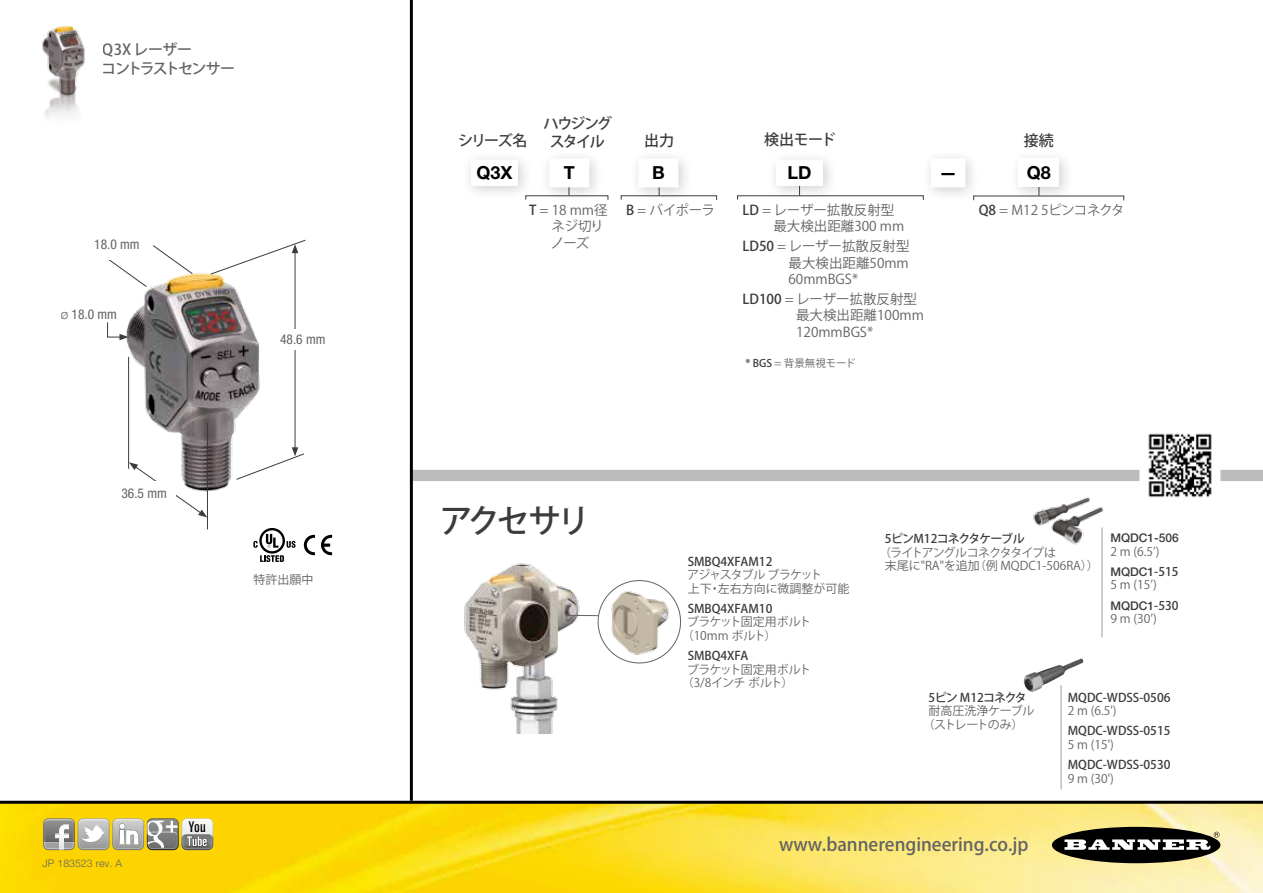
<style>
.page{position:relative;width:1263px;height:893px;background:#fff}
.page>*{position:absolute;margin:0;border:0;box-sizing:border-box;transform-origin:0 0}
.t1{font:500 33px "Koz Go Pro";letter-spacing:-.12em;color:#3c3c3b}
.t2{font:500 18px "Koz Go Pro";color:#646363}
.t3{font:700 18px "Helvetica Neue LT Pro";color:#000}
.t4{font:500 15px/19.5px "Koz Go Pro";letter-spacing:-.08em;color:#646363}
.t5{font:500 15px "Koz Go Pro";letter-spacing:-.1em;color:#3c3c3b}
.t6{font:500 15px/18px "Koz Go Pro";letter-spacing:-.12em;color:#3c3c3b;text-align:center}
.t7{font:13.5px/16.5px "Koz Go Pro";color:#646363}
.t8{font:condensed 13.5px "Helvetica Neue LT Pro";color:#646363}
.t9{font:13.5px/16.5px "Koz Go Pro";letter-spacing:-.02em;color:#646363}
.t10{font:13.5px "Koz Go Pro";letter-spacing:-.045em;color:#646363}
.t11{font:12px/13.5px "Koz Go Pro";letter-spacing:-.005em;color:#646363}
.t12{font:500 12px "Koz Go Pro";color:#3c3c3b}
.t13{font:500 12px "Helvetica Neue LT Pro";color:#3c3c3b}
.t14{font:12px/13.5px "Koz Go Pro";letter-spacing:-.05em;color:#646363}
.t15{font:500 12px "Koz Go Pro";letter-spacing:-.06em;color:#3c3c3b}
.t16{font:500 12px "Koz Go Pro";letter-spacing:-.065em;color:#3c3c3b}
.t17{font:300 10.5px "Helvetica Neue LT Pro";color:#646363}
.t18{font:10.5px "Koz Go Pro";letter-spacing:-.005em;color:#646363}
.s1{font-weight:300;font-stretch:normal}
.s2{font-weight:500;color:#3c3c3b}
.s3{font-family:"Koz Go Pro"}
</style>
<div class="page">
<img style="left:0;top:804px;width:1263px;height:89px">
<hr style="left:0;top:801px;width:1263px;height:3px;background:#000">
<svg style="left:43px;top:818px;width:170px;height:32px"></svg>
<div style="left:1052px;top:827px;width:168px;height:36px;background:#000;border-radius:50%"></div>
<svg style="left:1064px;top:832px;width:155px;height:18px"></svg>
<div style="left:413px;top:470px;width:850px;height:11px;background:#bcbcbc"></div>
<hr style="left:410px;top:0;width:3px;height:801px;background:#000">
<img style="left:42px;top:26px;width:43px;height:91px">
<img style="left:119px;top:273px;width:141px;height:219px">
<hr style="left:295px;top:251px;width:1px;height:199px;background:#3c3c3b">
<svg style="left:210px;top:240px;width:96px;height:35px"></svg>
<svg style="left:129px;top:462px;width:78px;height:55px"></svg>
<div style="left:274px;top:329px;width:57px;height:21px;background:#fff"></div>
<div style="left:113px;top:481px;width:62px;height:25px;background:#fff"></div>
<svg style="left:236px;top:447px;width:68px;height:33px"></svg>
<hr style="left:128px;top:357px;width:1px;height:112px;background:#3c3c3b">
<hr style="left:207px;top:423px;width:1px;height:106px;background:#3c3c3b">
<svg style="left:108px;top:260px;width:39px;height:27px"></svg>
<svg style="left:153px;top:245px;width:40px;height:29px"></svg>
<div style="left:56px;top:305px;width:66px;height:19px;background:#fff"></div>
<svg style="left:107px;top:322px;width:21px;height:18px"></svg>
<img style="left:1033px;top:497px;width:71px;height:53px">
<img style="left:1023px;top:658px;width:60px;height:34px">
<svg style="left:304px;top:535px;width:11px;height:20px"></svg>
<svg style="left:321px;top:535px;width:11px;height:20px"></svg>
<svg style="left:260px;top:555px;width:24px;height:7px"></svg>
<svg style="left:287px;top:541px;width:9px;height:7px"></svg>
<svg style="left:259px;top:528px;width:26px;height:26px"></svg>
<svg style="left:262px;top:530px;width:21px;height:21px"></svg>
<svg style="left:266px;top:534px;width:12px;height:14px"></svg>
<svg style="left:253px;top:541px;width:5px;height:7px"></svg>
<img style="left:464px;top:563px;width:116px;height:171px">
<img style="left:603px;top:582px;width:70px;height:77px">
<div style="left:598px;top:580px;width:83px;height:83px;border:1px solid #646363;border-radius:50%"></div>
<svg style="left:570px;top:615px;width:28px;height:1px"></svg>
<img style="left:1142px;top:433px;width:75px;height:65px">
<div style="left:1009px;top:149px;width:65px;height:53px;background:#12110c;opacity:.2"></div>
<div style="left:1019px;top:159px;width:40px;height:28px;background:#fff"></div>
<div style="left:621px;top:195px;width:96px;height:5px;border:1px solid #3c3c3b"></div>
<div style="left:629px;top:149px;width:64px;height:53px;background:#12110c;opacity:.2"></div>
<div style="left:640px;top:160px;width:37px;height:26px;background:#fff"></div>
<div style="left:921px;top:149px;width:59px;height:53px;background:#12110c;opacity:.2"></div>
<div style="left:932px;top:160px;width:32px;height:26px;background:#fff"></div>
<div style="left:462px;top:151px;width:71px;height:50px;background:#12110c;opacity:.2"></div>
<div style="left:472px;top:161px;width:45px;height:24px;background:#fff"></div>
<div style="left:737px;top:195px;width:187px;height:5px;border:1px solid #3c3c3b"></div>
<div style="left:767px;top:151px;width:71px;height:50px;background:#12110c;opacity:.2"></div>
<div style="left:777px;top:161px;width:45px;height:24px;background:#fff"></div>
<div style="left:525px;top:195px;width:83px;height:5px;border:1px solid #3c3c3b"></div>
<div style="left:540px;top:149px;width:64px;height:53px;background:#12110c;opacity:.2"></div>
<div style="left:550px;top:160px;width:38px;height:26px;background:#fff"></div>
<hr style="left:1102px;top:527px;width:1px;height:110px;background:#9d9c9c">
<hr style="left:1061px;top:685px;width:1px;height:104px;background:#9d9d9c">
<p class="t4" style="left:102px;top:40px;width:135px">Q3X レーザー<br>コントラストセンサー</p>
<p class="t8" style="left:94px;top:236px;width:47px">18.0 mm</p>
<p class="t8" style="left:61px;top:306px;width:58px"><span class="s1">ø</span> 18.0 mm</p>
<p class="t8" style="left:121px;top:486px;width:47px">36.5 mm</p>
<p class="t8" style="left:280px;top:332px;width:47px">48.6 mm</p>
<p class="t11" style="left:253px;top:573px;width:61px">特許出願中</p>
<p class="t17" style="left:43px;top:857px;width:81px">JP 183523 rev. A</p>
<p class="t5" style="left:458px;top:131px;width:71px">シリーズ名</p>
<p class="t6" style="left:543px;top:115px;width:70px">ハウジングスタイル</p>
<p class="t5" style="left:644px;top:131px;width:31px">出力</p>
<p class="t5" style="left:764px;top:130px;width:73px">検出モード</p>
<p class="t5" style="left:1024px;top:131px;width:31px">接続</p>
<h2 class="t3" style="left:476px;top:162px;width:38px">Q3X</h2>
<h2 class="t3" style="left:652px;top:162px;width:14px">B</h2>
<h2 class="t3" style="left:939px;top:162px;width:19px">—</h2>
<h2 class="t3" style="left:564px;top:162px;width:12px">T</h2>
<h2 class="t3" style="left:787px;top:162px;width:26px">LD</h2>
<h2 class="t3" style="left:1027px;top:162px;width:26px">Q8</h2>
<p class="t9" style="left:551px;top:202px;width:58px;text-indent:-22px"><span class="s2">T</span> = 18 mm径ネジ切りノーズ</p>
<p class="t7" style="left:626px;top:202px;width:91px"><span class="s2">B</span> = バイポーラ</p>
<p class="t7" style="left:773px;top:202px;width:132px;text-indent:-31px"><span class="s2">LD</span> = レーザー拡散反射型最大検出距離300 mm</p>
<p class="t7" style="left:788px;top:238px;width:122px;text-align:justify;text-indent:-46px"><span class="s2">LD50</span> = レーザー拡散反射型最大検出距離50mm 60mmBGS*</p>
<p class="t7" style="left:796px;top:291px;width:129px;text-indent:-54px"><span class="s2">LD100</span> = レーザー拡散反射型最大検出距離100mm<br>120mmBGS*</p>
<p class="t18" style="left:745px;top:356px;width:112px"><span class="s2">* BGS</span> = 背景無視モード</p>
<p class="t10" style="left:979px;top:201px;width:147px"><span class="s2">Q8</span> = M12 5ピンコネクタ</p>
<h1 class="t1" style="left:440px;top:499px;width:152px">アクセサリ</h1>
<p class="t12" style="left:688px;top:553px;width:86px">SMBQ4XFAM12</p>
<p class="t11" style="left:687px;top:568px;width:164px">アジャスタブル ブラケット<br>上下・左右方向に微調整が可能</p>
<p class="t12" style="left:688px;top:601px;width:86px">SMBQ4XFAM10</p>
<p class="t11" style="left:682px;top:615px;width:131px;text-indent:5px">ブラケット固定用ボルト（10mm ボルト）</p>
<p class="t12" style="left:688px;top:648px;width:62px">SMBQ4XFA</p>
<p class="t14" style="left:682px;top:663px;width:131px;text-indent:5px">ブラケット固定用ボルト（3/8インチ ボルト）</p>
<p class="t15" style="left:885px;top:531px;width:141px">5ピンM12コネクタケーブル</p>
<p class="t11" style="left:885px;top:546px;width:216px;text-indent:-6px">（ライトアングルコネクタタイプは<br>末尾に"RA"を追加（例 MQDC1-506RA））</p>
<p class="t13" style="left:1110px;top:531px;width:70px">MQDC1-506</p>
<p class="t11" style="left:1110px;top:545px;width:50px">2 m (6.5’)</p>
<p class="t13" style="left:1110px;top:564px;width:70px">MQDC1<span class="s3">-515</span></p>
<p class="t11" style="left:1110px;top:578px;width:48px">5 m (15’)</p>
<p class="t13" style="left:1110px;top:598px;width:70px">MQDC1<span class="s3">-530</span></p>
<p class="t11" style="left:1110px;top:612px;width:48px">9 m (30’)</p>
<p class="t16" style="left:928px;top:690px;width:100px">5ピン M12コネクタ</p>
<p class="t11" style="left:923px;top:704px;width:113px;text-indent:6px">耐高圧洗浄ケーブル（ストレートのみ）</p>
<p class="t12" style="left:1068px;top:690px;width:104px">MQDC-WDSS-0506</p>
<p class="t11" style="left:1068px;top:704px;width:50px">2 m (6.5')</p>
<p class="t12" style="left:1068px;top:723px;width:104px">MQDC-WDSS-0515</p>
<p class="t11" style="left:1068px;top:738px;width:48px">5 m (15')</p>
<p class="t12" style="left:1068px;top:757px;width:104px">MQDC-WDSS-0530</p>
<p class="t11" style="left:1068px;top:772px;width:48px">9 m (30')</p>
<h2 class="t2" style="left:779px;top:833px;width:251px">www.bannerengineering.co.jp</h2>
</div>
